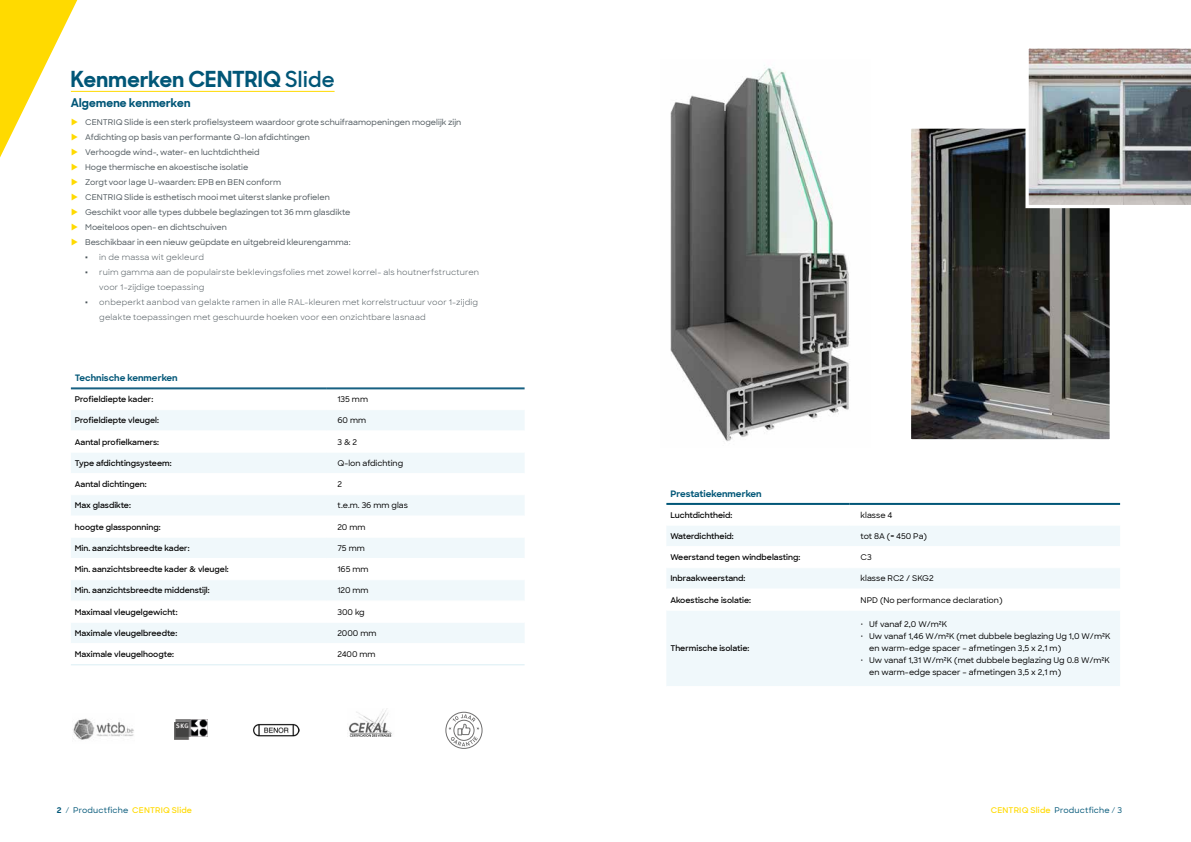
<style>
.page{position:relative;width:1191px;height:842px;background:#fff}
.page>*{position:absolute;margin:0;border:0;box-sizing:border-box;transform-origin:0 0}
.t1{font:700 22px "Sharp Sans Display No 1";letter-spacing:.015em;color:#005677}
.t2{font:700 12px "Sharp Sans Display No 1";letter-spacing:.02em;color:#005677}
.t3{font:700 9px "Sharp Sans";color:#005677}
.t4{font:500 8px/15px "Sharp Sans";letter-spacing:.005em;color:#4c555b}
.t5{font:600 8px "Sharp Sans";color:#000}
.t6{font:500 8px/12px "Sharp Sans";color:#000}
.t7{font:8px/15px "Sharp Sans";letter-spacing:.025em;color:#4c555b}
.t8{font:500 8px "Sharp Sans";letter-spacing:.02em;color:#005677}
.s1{font-weight:600}
.s2{font-weight:700;color:#ffda00}
.s3{font-family:"Arial"}
.s4{font-weight:700}
.s5{font-weight:400}
.s6{font-weight:600;color:#ffda00}
</style>
<div class="page">
<svg style="left:0;top:0;width:84px;height:158px"></svg>
<img style="left:670px;top:65px;width:180px;height:377px">
<hr style="left:71px;top:91px;width:263px;height:1px;background:#ffda00">
<svg style="left:71px;top:410px;width:453px;height:233px;fill:#f0f8fb"></svg>
<hr style="left:71px;top:387px;width:255px;height:2px;background:#186182">
<hr style="left:326px;top:387px;width:198px;height:2px;background:#186182">
<hr style="left:71px;top:431px;width:255px;height:1px;background:#fff">
<hr style="left:326px;top:431px;width:198px;height:1px;background:#fff">
<hr style="left:71px;top:452px;width:255px;height:1px;background:#fff">
<hr style="left:326px;top:452px;width:198px;height:1px;background:#fff">
<hr style="left:71px;top:473px;width:255px;height:1px;background:#fff">
<hr style="left:326px;top:473px;width:198px;height:1px;background:#fff">
<hr style="left:71px;top:494px;width:255px;height:1px;background:#fff">
<hr style="left:326px;top:494px;width:198px;height:1px;background:#fff">
<hr style="left:71px;top:516px;width:255px;height:1px;background:#fff">
<hr style="left:326px;top:516px;width:198px;height:1px;background:#fff">
<hr style="left:71px;top:537px;width:255px;height:1px;background:#fff">
<hr style="left:326px;top:537px;width:198px;height:1px;background:#fff">
<hr style="left:71px;top:558px;width:255px;height:1px;background:#fff">
<hr style="left:326px;top:558px;width:198px;height:1px;background:#fff">
<hr style="left:71px;top:579px;width:255px;height:1px;background:#fff">
<hr style="left:326px;top:579px;width:198px;height:1px;background:#fff">
<hr style="left:71px;top:601px;width:255px;height:1px;background:#fff">
<hr style="left:326px;top:601px;width:198px;height:1px;background:#fff">
<hr style="left:71px;top:622px;width:255px;height:1px;background:#fff">
<hr style="left:326px;top:622px;width:198px;height:1px;background:#fff">
<hr style="left:71px;top:664px;width:255px;height:1px;background:#daeef4">
<hr style="left:326px;top:664px;width:198px;height:1px;background:#daeef4">
<svg style="left:667px;top:526px;width:453px;height:160px;fill:#f0f8fb"></svg>
<hr style="left:666px;top:503px;width:183px;height:2px;background:#005677">
<hr style="left:849px;top:503px;width:271px;height:2px;background:#005677">
<hr style="left:666px;top:546px;width:183px;height:1px;background:#fff">
<hr style="left:849px;top:546px;width:271px;height:1px;background:#fff">
<hr style="left:666px;top:567px;width:183px;height:1px;background:#fff">
<hr style="left:849px;top:567px;width:271px;height:1px;background:#fff">
<hr style="left:666px;top:589px;width:183px;height:1px;background:#fff">
<hr style="left:849px;top:589px;width:271px;height:1px;background:#fff">
<hr style="left:666px;top:610px;width:183px;height:1px;background:#fff">
<hr style="left:849px;top:610px;width:271px;height:1px;background:#fff">
<svg style="left:445px;top:712px;width:37px;height:37px"></svg>
<img style="left:73px;top:718px;width:61px;height:22px">
<img style="left:175px;top:719px;width:32px;height:20px">
<img style="left:253px;top:723px;width:46px;height:14px">
<img style="left:349px;top:709px;width:43px;height:28px">
<svg style="left:911px;top:128px;width:199px;height:312px;background:#484845"></svg>
<img style="left:1025px;top:48px;width:166px;height:160px">
<h1 class="t1" style="left:71px;top:61px;width:265px">Kenmerken CENTRIQ <span class="s1">Slide</span></h1>
<h2 class="t2" style="left:71px;top:93px;width:121px">Algemene kenmerken</h2>
<p class="t4" style="left:71px;top:114px;width:392px"><span class="s2">►</span> CENTRIQ Slide is een sterk profielsysteem waardoor grote schuifraamopeningen mogelijk zijn <span class="s2">►</span> Afdichting op basis van performante Q-lon afdichtingen<br><span class="s2">►</span> Verhoogde wind-, water- en luchtdichtheid<br><span class="s2">►</span> Hoge thermische en akoestische isolatie<br><span class="s2">►</span> Zorgt voor lage U-waarden: EPB en BEN conform<br><span class="s2">►</span> CENTRIQ Slide is esthetisch mooi met uiterst slanke profielen<br><span class="s2">►</span> Geschikt voor alle types dubbele beglazingen tot 36 mm glasdikte<br><span class="s2">►</span> Moeiteloos open- en dichtschuiven<br><span class="s2">►</span> Beschikbaar in een nieuw geüpdate en uitgebreid kleurengamma:</p>
<p class="t7" style="left:85px;top:249px;width:120px"><span class="s3">▪</span> in de massa wit gekleurd</p>
<p class="t7" style="left:99px;top:264px;width:381px;text-indent:-14px"><span class="s3">▪</span> ruim gamma aan de populairste beklevingsfolies met zowel korrel- als houtnerfstructuren voor 1-zijdige toepassing</p>
<p class="t7" style="left:99px;top:294px;width:380px;text-indent:-14px"><span class="s3">▪</span> onbeperkt aanbod van gelakte ramen in alle RAL-kleuren met korrelstructuur voor 1-zijdig gelakte toepassingen met geschuurde hoeken voor een onzichtbare lasnaad</p>
<p class="t3" style="left:75px;top:371px;width:104px">Technische kenmerken</p>
<p class="t5" style="left:75px;top:393px;width:80px">Profieldiepte kader:</p>
<p class="t6" style="left:337px;top:393px;width:32px">135 mm</p>
<p class="t5" style="left:75px;top:414px;width:86px">Profieldiepte vleugel:</p>
<p class="t6" style="left:337px;top:414px;width:30px">60 mm</p>
<p class="t5" style="left:75px;top:436px;width:86px">Aantal profielkamers:</p>
<p class="t6" style="left:337px;top:435px;width:21px">3 &amp; 2</p>
<p class="t5" style="left:75px;top:457px;width:98px">Type afdichtingsysteem:</p>
<p class="t6" style="left:337px;top:456px;width:67px">Q-lon afdichting</p>
<p class="t5" style="left:75px;top:478px;width:73px">Aantal dichtingen:</p>
<p class="t6" style="left:337px;top:478px;width:6px">2</p>
<p class="t5" style="left:75px;top:499px;width:58px">Max glasdikte:</p>
<p class="t6" style="left:337px;top:499px;width:72px">t.e.m. 36 mm glas</p>
<p class="t5" style="left:75px;top:521px;width:87px">hoogte glassponning:</p>
<p class="t6" style="left:337px;top:520px;width:30px">20 mm</p>
<p class="t5" style="left:75px;top:542px;width:116px">Min. aanzichtsbreedte kader:</p>
<p class="t6" style="left:337px;top:542px;width:29px">75 mm</p>
<p class="t5" style="left:75px;top:563px;width:155px">Min. aanzichtsbreedte kader &amp; vleugel:</p>
<p class="t6" style="left:337px;top:563px;width:33px">165 mm</p>
<p class="t5" style="left:75px;top:585px;width:136px">Min. aanzichtsbreedte middenstijl:</p>
<p class="t6" style="left:337px;top:584px;width:33px">120 mm</p>
<p class="t5" style="left:75px;top:606px;width:104px">Maximaal vleugelgewicht:</p>
<p class="t6" style="left:337px;top:605px;width:29px">300 kg</p>
<p class="t5" style="left:75px;top:627px;width:104px">Maximale vleugelbreedte:</p>
<p class="t6" style="left:337px;top:627px;width:41px">2000 mm</p>
<p class="t5" style="left:75px;top:648px;width:101px">Maximale vleugelhoogte:</p>
<p class="t6" style="left:337px;top:648px;width:40px">2400 mm</p>
<p class="t3" style="left:670px;top:487px;width:93px">Prestatiekenmerken</p>
<p class="t5" style="left:670px;top:509px;width:63px">Luchtdichtheid:</p>
<p class="t6" style="left:860px;top:508px;width:33px">klasse 4</p>
<p class="t5" style="left:670px;top:530px;width:65px">Waterdichtheid:</p>
<p class="t6" style="left:860px;top:529px;width:68px">tot 8A (= 450 Pa)</p>
<p class="t5" style="left:670px;top:551px;width:131px">Weerstand tegen windbelasting:</p>
<p class="t6" style="left:860px;top:551px;width:13px">C3</p>
<p class="t5" style="left:670px;top:572px;width:77px">Inbraakweerstand:</p>
<p class="t6" style="left:860px;top:572px;width:75px">klasse RC2 / SKG2</p>
<p class="t5" style="left:670px;top:594px;width:82px">Akoestische isolatie:</p>
<p class="t6" style="left:860px;top:593px;width:143px">NPD (No performance declaration)</p>
<p class="t5" style="left:670px;top:643px;width:80px">Thermische isolatie:</p>
<p class="t6" style="left:860px;top:618px;width:88px">• Uf vanaf 2,0 W/m²K</p>
<p class="t6" style="left:869px;top:630px;width:243px;text-indent:-9px">• Uw vanaf 1,46 W/m²K (met dubbele beglazing Ug 1,0 W/m²K en warm-edge spacer – afmetingen 3,5 x 2,1 m)</p>
<p class="t6" style="left:869px;top:654px;width:242px;text-indent:-9px">• Uw vanaf 1,31 W/m²K (met dubbele beglazing Ug 0.8 W/m²K en warm-edge spacer – afmetingen 3,5 x 2,1 m)</p>
<p class="t8" style="left:57px;top:804px;width:137px"><span class="s4">2</span> <span class="s5">/</span> Productfiche <span class="s6">CENTRIQ Slide</span></p>
<p class="t8" style="left:990px;top:804px;width:133px"><span class="s6">CENTRIQ Slide</span> Productfiche <span class="s5">/</span> 3</p>
</div>
